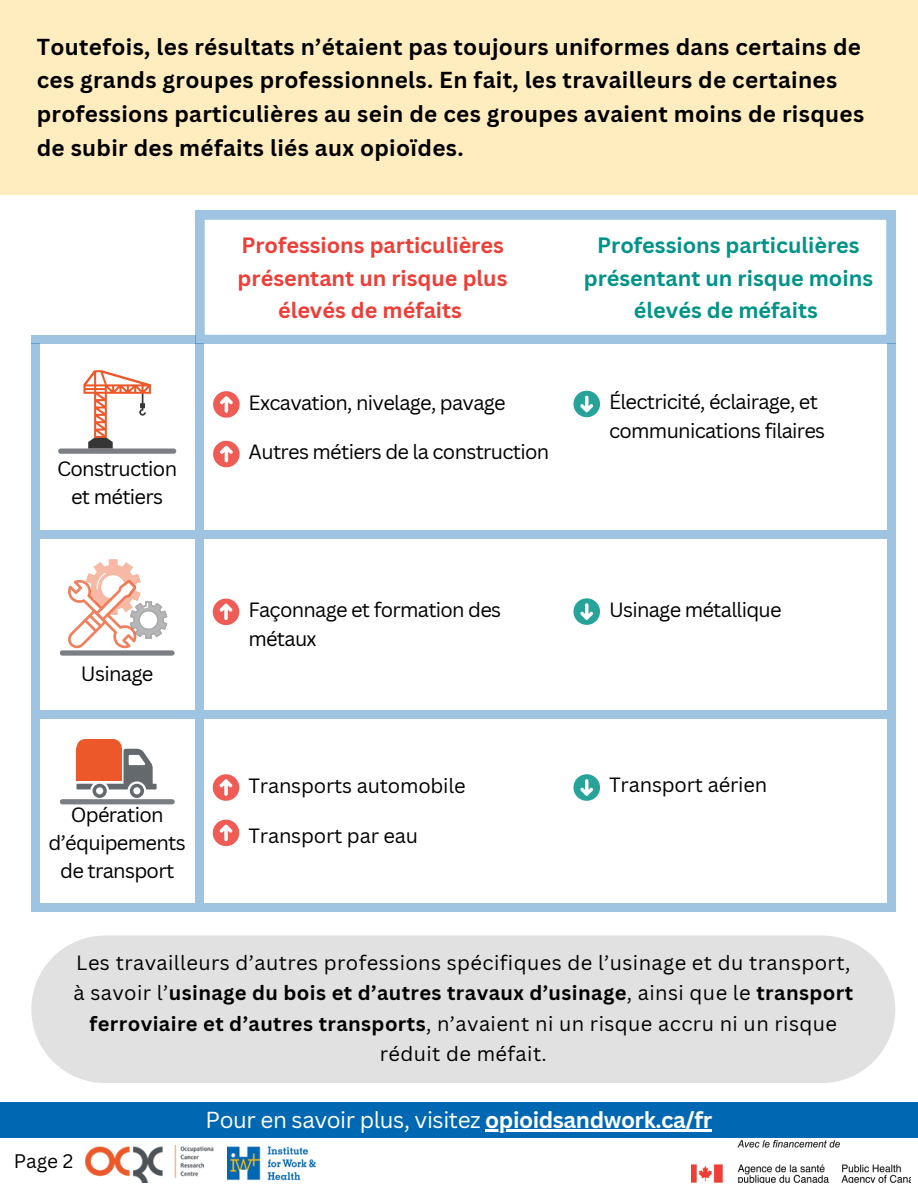
<style>
.page{position:relative;width:918px;height:1188px;background:#fff}
.page>*{position:absolute;margin:0;border:0;box-sizing:border-box;transform-origin:0 0}
.t1{font:700 22.5px/33.8px "Canva Sans";letter-spacing:.015em;color:#000}
.t2{font:22.5px "Canva Sans";letter-spacing:-.02em;color:#fff}
.t3{font:700 21.6px/32.7px "Canva Sans";color:#009388;text-align:center}
.t4{font:700 21.6px/32.7px "Canva Sans";color:#ed3e37;text-align:center}
.t5{font:20.1px/30.3px "Canva Sans";letter-spacing:.02em;color:#000;text-align:center}
.t6{font:20.1px/28.2px "Canva Sans";letter-spacing:-.035em;color:#000;text-align:center}
.t7{font:20.1px "Canva Sans";letter-spacing:-.01em;color:#000}
.t8{font:19.05px "Canva Sans";color:#000}
.s1{font-weight:700}
</style>
<div class="page">
<div style="left:0;top:1102px;width:918px;height:36px;background:#0068b3"></div>
<div style="left:40px;top:530px;width:847px;height:9px;background:#9ec4e1"></div>
<div style="left:40px;top:710px;width:847px;height:9px;background:#9ec4e1"></div>
<div style="left:887px;top:344px;width:8px;height:568px;background:#9ec4e1"></div>
<div style="left:40px;top:903px;width:847px;height:9px;background:#9ec4e1"></div>
<div style="left:31px;top:344px;width:9px;height:568px;background:#9ec4e1"></div>
<div style="left:0;top:0;width:918px;height:194px;background:#ffedbf"></div>
<div style="left:195px;top:344px;width:9px;height:559px;background:#9ec4e1"></div>
<div style="left:31px;top:335px;width:165px;height:9px;background:#9ec4e1"></div>
<div style="left:31px;top:935px;width:864px;height:148px;background:#e1e1e1"></div>
<svg style="left:196px;top:211px;width:699px;height:133px"></svg>
<svg style="left:213px;top:441px;width:27px;height:26px"></svg>
<svg style="left:213px;top:820px;width:26px;height:26px"></svg>
<div style="left:58px;top:448px;width:118px;height:6px;background:#7b7f83;border-radius:3px"></div>
<svg style="left:83px;top:370px;width:68px;height:78px"></svg>
<div style="left:60px;top:650px;width:115px;height:6px;background:#7b7f83;border-radius:3px"></div>
<svg style="left:68px;top:559px;width:99px;height:90px"></svg>
<svg style="left:60px;top:739px;width:115px;height:65px"></svg>
<div style="left:76px;top:748px;width:46px;height:33px;background:#ec5829"></div>
<svg style="left:213px;top:391px;width:27px;height:27px"></svg>
<svg style="left:573px;top:391px;width:27px;height:26px"></svg>
<svg style="left:213px;top:599px;width:26px;height:26px"></svg>
<svg style="left:573px;top:598px;width:27px;height:27px"></svg>
<svg style="left:213px;top:774px;width:26px;height:27px"></svg>
<svg style="left:573px;top:774px;width:27px;height:27px"></svg>
<hr style="left:485px;top:1129px;width:227px;height:2px;background:#fff">
<img style="left:86px;top:1145px;width:128px;height:38px">
<img style="left:228px;top:1146px;width:88px;height:35px">
<img style="left:691px;top:1140px;width:220px;height:42px">
<h1 class="t1" style="left:37px;top:29px;width:829px">Toutefois, les résultats n’étaient pas toujours uniformes dans certains de ces grands groupes professionnels. En fait, les travailleurs de certaines professions particulières au sein de ces groupes avaient moins de risques de subir des méfaits liés aux opioïdes.</h1>
<p class="t6" style="left:57px;top:454px;width:122px">Construction et métiers</p>
<p class="t6" style="left:81px;top:659px;width:74px">Usinage</p>
<p class="t6" style="left:49px;top:800px;width:139px">Opération d’équipements de transport</p>
<p class="t4" style="left:238px;top:228px;width:271px">Professions particulières présentant un risque plus élevés de méfaits</p>
<p class="t3" style="left:584px;top:228px;width:291px">Professions particulières présentant un risque moins élevés de méfaits</p>
<p class="t6" style="left:249px;top:388px;width:259px">Excavation, nivelage, pavage</p>
<p class="t6" style="left:249px;top:437px;width:302px">Autres métiers de la construction</p>
<p class="t6" style="left:609px;top:387px;width:218px;line-height:29.2px;text-align:left">Électricité, éclairage, et communications filaires</p>
<p class="t6" style="left:248px;top:594px;width:254px;line-height:29.2px;text-align:left">Façonnage et formation des métaux</p>
<p class="t6" style="left:609px;top:595px;width:174px">Usinage métallique</p>
<p class="t7" style="left:248px;top:772px;width:219px">Transports automobile</p>
<p class="t7" style="left:248px;top:821px;width:171px">Transport par eau</p>
<p class="t7" style="left:609px;top:771px;width:160px">Transport aérien</p>
<p class="t5" style="left:74px;top:947px;width:781px">Les travailleurs d’autres professions spécifiques de l’usinage et du transport, à savoir l’<span class="s1">usinage du bois et d’autres travaux d’usinage</span>, ainsi que le <span class="s1">transport ferroviaire et d’autres transports</span>, n’avaient ni un risque accru ni un risque réduit de méfait.</p>
<p class="t8" style="left:14px;top:1147px;width:61px">Page 2</p>
<p class="t2" style="left:206px;top:1104px;width:508px">Pour en savoir plus, visitez <span class="s1">opioidsandwork.ca/fr</span></p>
</div>
